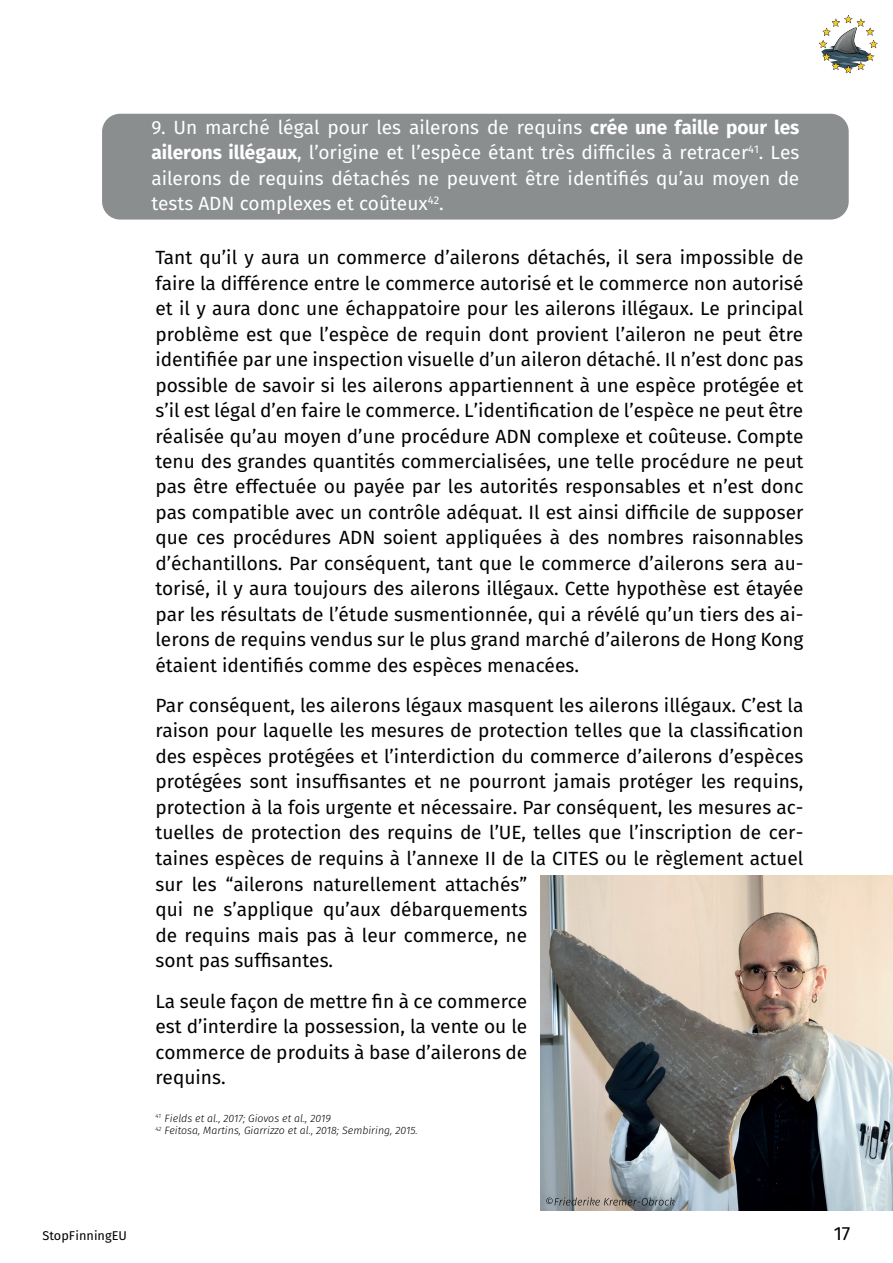
<style>
.page{position:relative;width:893px;height:1263px;background:#fff}
.page>*{position:absolute;margin:0;border:0;box-sizing:border-box;transform-origin:0 0}
.t1{font:19.05px/25.5px "Fira Sans";color:#000001;text-align:justify}
.t2{font:19.05px/25.5px "Fira Sans";color:#fff;text-align:justify}
.t3{font:12.75px "Fira Sans";color:#000001}
.t4{font:italic 300 10.65px/12.8px "Fira Sans";color:#000001}
.s1{font-weight:700}
</style>
<div class="page">
<img style="left:819px;top:15px;width:59px;height:59px">
<div style="left:102px;top:114px;width:747px;height:106px;background:#8b8e8f;border-radius:18px"></div>
<img style="left:540px;top:875px;width:353px;height:335px">
<svg style="left:546px;top:1197px;width:128px;height:8px"></svg>
<p class="t2" style="left:151px;top:114px;width:650px">9. Un marché légal pour les ailerons de requins <span class="s1">crée une faille pour les ailerons illégaux</span>, l’origine et l’espèce étant très difficiles à retracer<sup>41</sup>. Les ailerons de requins détachés ne peuvent être identifiés qu’au moyen de tests ADN complexes et coûteux<sup>42</sup>.</p>
<p class="t1" style="left:155px;top:245px;width:650px">Tant qu’il y aura un commerce d’ailerons détachés, il sera impossible de faire la différence entre le commerce autorisé et le commerce non autorisé et il y aura donc une échappatoire pour les ailerons illégaux. Le principal problème est que l’espèce de requin dont provient l’aileron ne peut être identifiée par une inspection visuelle d’un aileron détaché. Il n’est donc pas possible de savoir si les ailerons appartiennent à une espèce protégée et s’il est légal d’en faire le commerce. L’identification de l’espèce ne peut être réalisée qu’au moyen d’une procédure ADN complexe et coûteuse. Compte tenu des grandes quantités commercialisées, une telle procédure ne peut pas être effectuée ou payée par les autorités responsables et n’est donc pas compatible avec un contrôle adéquat. Il est ainsi difficile de supposer que ces procédures ADN soient appliquées à des nombres raisonnables d’échantillons. Par conséquent, tant que le commerce d’ailerons sera au&shy;torisé, il y aura toujours des ailerons illégaux. Cette hypothèse est étayée par les résultats de l’étude susmentionnée, qui a révélé qu’un tiers des ai&shy;lerons de requins vendus sur le plus grand marché d’ailerons de Hong Kong étaient identifiés comme des espèces menacées.</p>
<p class="t1" style="left:155px;top:692px;width:650px">Par conséquent, les ailerons légaux masquent les ailerons illégaux. C’est la raison pour laquelle les mesures de protection telles que la classification des espèces protégées et l’interdiction du commerce d’ailerons d’espèces protégées sont insuffisantes et ne pourront jamais protéger les requins, protection à la fois urgente et nécessaire. Par conséquent, les mesures ac&shy;tuelles de protection des requins de l’UE, telles que l’inscription de cer&shy;taines espèces de requins à l’annexe II de la CITES ou le règlement actuel</p>
<p class="t1" style="left:155px;top:871px;width:373px">sur les “ailerons naturellement attachés” qui ne s’applique qu’aux débarquements de requins mais pas à leur commerce, ne sont pas suffisantes.</p>
<p class="t1" style="left:155px;top:988px;width:373px">La seule façon de mettre fin à ce commerce est d’interdire la possession, la vente ou le commerce de produits à base d’ailerons de requins.</p>
<p class="t4" style="left:155px;top:1111px;width:264px"><sup>41</sup> Fields et al., 2017; Giovos et al., 2019<br><sup>42</sup> Feitosa, Martins, Giarrizzo et al., 2018; Sembiring, 2015.</p>
<p class="t3" style="left:43px;top:1226px;width:86px">StopFinningEU</p>
<p class="t1" style="left:834px;top:1220px;width:18px">17</p>
</div>
